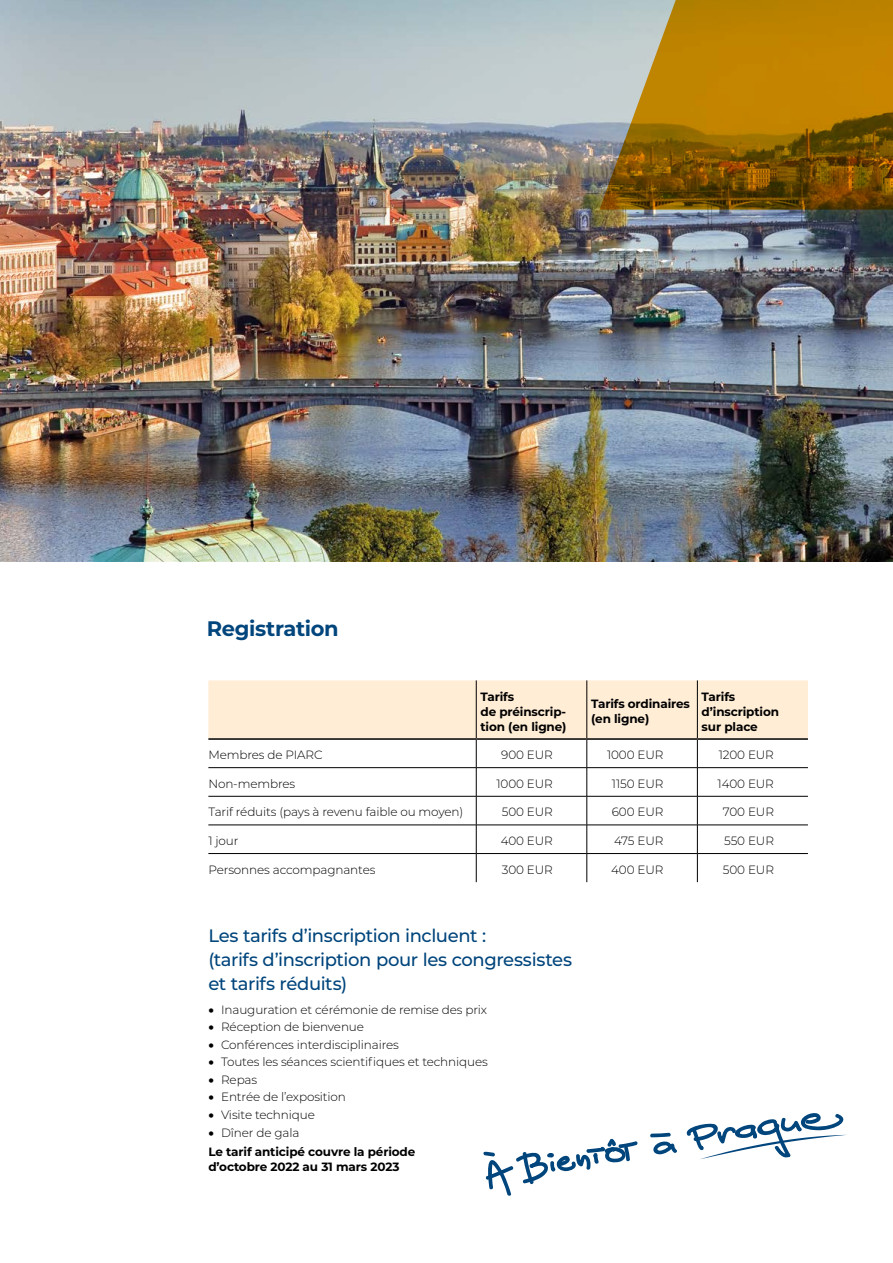
<style>
.page{position:relative;width:893px;height:1263px;background:#fff}
.page>*{position:absolute;margin:0;border:0;box-sizing:border-box;transform-origin:0 0}
.t1{font:700 21px "Montserrat";letter-spacing:-.02em;color:#00457c}
.t2{font:500 18px/24px "Montserrat";letter-spacing:-.025em;color:#00457c}
.t3{font:300 12px "Montserrat";letter-spacing:-.01em;color:#000}
.t4{font:700 12px/15px "Montserrat";letter-spacing:-.01em;color:#000}
.s1{font-weight:300}
</style>
<div class="page">
<img style="left:0;top:0;width:893px;height:561px">
<svg style="left:599px;top:0;width:294px;height:210px"></svg>
<svg style="left:650px;top:1113px;width:196px;height:46px"></svg>
<svg style="left:483px;top:1138px;width:155px;height:58px"></svg>
<svg style="left:208px;top:680px;width:600px;height:202px"></svg>
<hr style="left:208px;top:738px;width:268px;height:2px;background:#000">
<hr style="left:476px;top:738px;width:111px;height:2px;background:#000">
<hr style="left:587px;top:738px;width:110px;height:2px;background:#000">
<hr style="left:697px;top:738px;width:111px;height:2px;background:#000">
<h1 class="t1" style="left:207px;top:613px;width:133px">Registration</h1>
<p class="t4" style="left:480px;top:688px;width:88px">Tarifs<br>de préinscrip&shy;tion (en ligne)</p>
<p class="t4" style="left:591px;top:696px;width:100px">Tarifs ordinaires (en ligne)</p>
<p class="t4" style="left:702px;top:688px;width:79px">Tarifs d’inscription sur place</p>
<p class="t3" style="left:208px;top:747px;width:116px">Membres de PIARC</p>
<p class="t3" style="left:501px;top:747px;width:53px">900 EUR</p>
<p class="t3" style="left:607px;top:747px;width:58px">1000 EUR</p>
<p class="t3" style="left:719px;top:747px;width:57px">1200 EUR</p>
<p class="t3" style="left:208px;top:775px;width:88px">Non-membres</p>
<p class="t3" style="left:496px;top:775px;width:58px">1000 EUR</p>
<p class="t3" style="left:612px;top:775px;width:53px">1150 EUR</p>
<p class="t3" style="left:718px;top:775px;width:58px">1400 EUR</p>
<p class="t3" style="left:208px;top:804px;width:256px">Tarif réduits (pays à revenu faible ou moyen)</p>
<p class="t3" style="left:502px;top:804px;width:53px">500 EUR</p>
<p class="t3" style="left:612px;top:804px;width:53px">600 EUR</p>
<p class="t3" style="left:723px;top:804px;width:53px">700 EUR</p>
<p class="t3" style="left:208px;top:833px;width:32px">1 jour</p>
<p class="t3" style="left:501px;top:833px;width:54px">400 EUR</p>
<p class="t3" style="left:614px;top:833px;width:51px">475 EUR</p>
<p class="t3" style="left:724px;top:833px;width:51px">550 EUR</p>
<p class="t3" style="left:208px;top:861px;width:169px">Personnes accompagnantes</p>
<p class="t3" style="left:502px;top:861px;width:53px">300 EUR</p>
<p class="t3" style="left:611px;top:861px;width:54px">400 EUR</p>
<p class="t3" style="left:723px;top:861px;width:53px">500 EUR</p>
<h2 class="t2" style="left:208px;top:923px;width:365px">Les tarifs d’inscription incluent :<br>(tarifs d’inscription pour les congressistes et tarifs réduits)</h2>
<p class="t3" style="left:208px;top:1001px;width:280px">• Inauguration et cérémonie de remise des prix</p>
<p class="t3" style="left:208px;top:1019px;width:157px">• Réception de bienvenue</p>
<p class="t3" style="left:208px;top:1036px;width:192px">• Conférences interdisciplinaires</p>
<p class="t3" style="left:208px;top:1054px;width:281px">• Toutes les séances scientifiques et techniques</p>
<p class="t3" style="left:208px;top:1071px;width:50px">• Repas</p>
<p class="t3" style="left:208px;top:1089px;width:139px">• Entrée de l’exposition</p>
<p class="t3" style="left:208px;top:1106px;width:108px">• Visite technique</p>
<p class="t4" style="left:208px;top:1122px;width:209px;line-height:19.2px">• <span class="s1">Dîner de gala<br></span>Le tarif anticipé couvre la période</p>
<p class="t4" style="left:208px;top:1158px;width:193px">d’octobre 2022 au 31 mars 2023</p>
</div>
